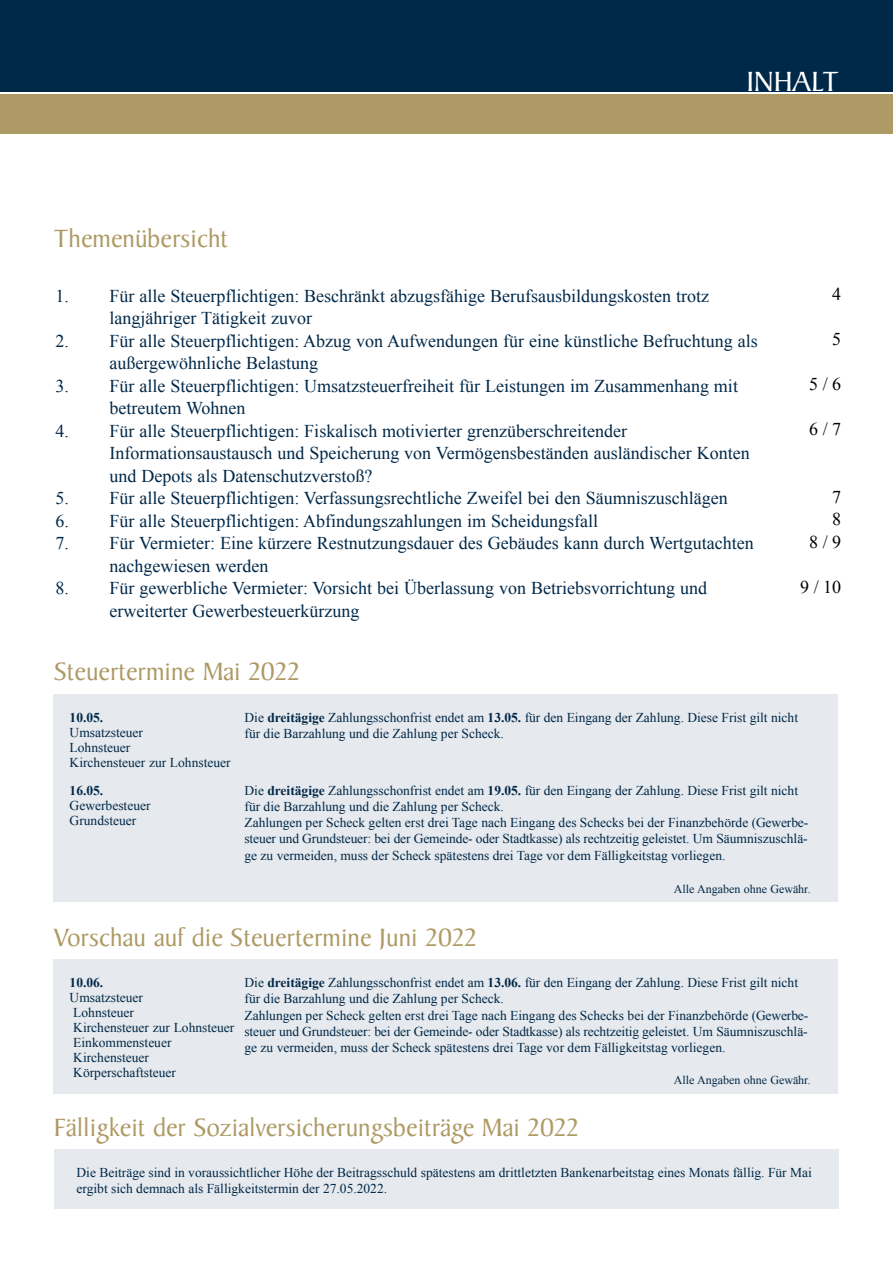
<style>
.page{position:relative;width:893px;height:1263px;background:#fff}
.page>*{position:absolute;margin:0;border:0;box-sizing:border-box;transform-origin:0 0}
.t1{font:30px "Baker Signet Std";color:#fff}
.t2{font:27px "Baker Signet Std";color:#ae9a64}
.t3{font:18px/22.5px "Times New Roman";color:#002848}
.t4{font:18px/22.5px "Times New Roman";color:#000;text-align:right}
.t5{font:13.5px/16.2px "Times New Roman";color:#002848}
.t6{font:700 13.5px "Times New Roman";color:#002848}
.t7{font:12px "Times New Roman";color:#002848}
.s1{font-weight:700}
</style>
<div class="page">
<div style="left:53px;top:694px;width:785px;height:207px;background:#e6e9ed"></div>
<div style="left:53px;top:959px;width:785px;height:135px;background:#e6e9ed"></div>
<div style="left:0;top:0;width:893px;height:91px;background:#002848"></div>
<div style="left:0;top:94px;width:893px;height:40px;background:#ae9a64"></div>
<div style="left:54px;top:1149px;width:785px;height:60px;background:#e6e9ed"></div>
<h2 class="t2" style="left:54px;top:224px;width:175px">Themenübersicht</h2>
<h1 class="t1" style="left:746px;top:66px;width:94px">INHALT</h1>
<h3 class="t3" style="left:110px;top:284px;width:601px;text-indent:-54px">1. Für alle Steuerpflichtigen: Beschränkt abzugsfähige Berufsausbildungskosten trotz langjähriger Tätigkeit zuvor</h3>
<h3 class="t3" style="left:110px;top:329px;width:650px;text-indent:-54px">2. Für alle Steuerpflichtigen: Abzug von Aufwendungen für eine künstliche Befruchtung als außergewöhnliche Belastung</h3>
<h3 class="t3" style="left:110px;top:374px;width:630px;text-indent:-54px">3. Für alle Steuerpflichtigen: Umsatzsteuerfreiheit für Leistungen im Zusammenhang mit betreutem Wohnen</h3>
<h3 class="t3" style="left:110px;top:419px;width:642px;text-indent:-54px">4. Für alle Steuerpflichtigen: Fiskalisch motivierter grenzüberschreitender<br>Informationsaustausch und Speicherung von Vermögensbeständen ausländischer Konten und Depots als Datenschutzverstoß?</h3>
<h3 class="t3" style="left:56px;top:487px;width:674px">5. Für alle Steuerpflichtigen: Verfassungsrechtliche Zweifel bei den Säumniszuschlägen</h3>
<h3 class="t3" style="left:56px;top:509px;width:544px">6. Für alle Steuerpflichtigen: Abfindungszahlungen im Scheidungsfall</h3>
<h3 class="t3" style="left:110px;top:532px;width:646px;text-indent:-54px">7. Für Vermieter: Eine kürzere Restnutzungsdauer des Gebäudes kann durch Wertgutachten nachgewiesen werden</h3>
<h3 class="t3" style="left:110px;top:577px;width:599px;text-indent:-54px">8. Für gewerbliche Vermieter: Vorsicht bei Überlassung von Betriebsvorrichtung und erweiterter Gewerbesteuerkürzung</h3>
<h2 class="t2" style="left:54px;top:657px;width:247px">Steuertermine Mai 2022</h2>
<h3 class="t4" style="left:832px;top:283px;width:10px">4</h3>
<h3 class="t4" style="left:832px;top:328px;width:10px">5</h3>
<h3 class="t4" style="left:809px;top:373px;width:34px">5 / 6</h3>
<h3 class="t4" style="left:809px;top:418px;width:34px">6 / 7</h3>
<h3 class="t4" style="left:809px;top:485px;width:34px">7<br>8<br>8 / 9</h3>
<h3 class="t4" style="left:800px;top:575px;width:43px">9 / 10</h3>
<p class="t6" style="left:70px;top:708px;width:35px">10.05.</p>
<p class="t5" style="left:70px;top:724px;width:163px;line-height:15px">Umsatzsteuer<br>Lohnsteuer<br>Kirchensteuer zur Lohnsteuer</p>
<p class="t6" style="left:70px;top:781px;width:35px">16.05.</p>
<p class="t5" style="left:70px;top:797px;width:82px;line-height:15px">Gewerbesteuer<br>Grundsteuer</p>
<p class="t5" style="left:244px;top:709px;width:555px">Die <span class="s1">dreitägige</span> Zahlungsschonfrist endet am <span class="s1">13.05.</span> für den Eingang der Zahlung. Diese Frist gilt nicht für die Barzahlung und die Zahlung per Scheck.</p>
<p class="t5" style="left:244px;top:782px;width:565px">Die <span class="s1">dreitägige</span> Zahlungsschonfrist endet am <span class="s1">19.05.</span> für den Eingang der Zahlung. Diese Frist gilt nicht für die Barzahlung und die Zahlung per Scheck.<br>Zahlungen per Scheck gelten erst drei Tage nach Eingang des Schecks bei der Finanzbehörde (Gewerbe&shy;steuer und Grundsteuer: bei der Gemeinde- oder Stadtkasse) als rechtzeitig geleistet. Um Säumniszuschlä&shy;ge zu vermeiden, muss der Scheck spätestens drei Tage vor dem Fälligkeitstag vorliegen.</p>
<p class="t7" style="left:674px;top:880px;width:138px">Alle Angaben ohne Gewähr.</p>
<h2 class="t2" style="left:54px;top:922px;width:424px">Vorschau auf die Steuertermine Juni 2022</h2>
<p class="t6" style="left:70px;top:973px;width:35px">10.06.</p>
<p class="t5" style="left:70px;top:990px;width:166px;line-height:15px">Umsatzsteuer<br>Lohnsteuer<br>Kirchensteuer zur Lohnsteuer<br>Einkommensteuer<br>Kirchensteuer<br>Körperschaftsteuer</p>
<p class="t5" style="left:244px;top:974px;width:565px">Die <span class="s1">dreitägige</span> Zahlungsschonfrist endet am <span class="s1">13.06.</span> für den Eingang der Zahlung. Diese Frist gilt nicht für die Barzahlung und die Zahlung per Scheck.<br>Zahlungen per Scheck gelten erst drei Tage nach Eingang des Schecks bei der Finanzbehörde (Gewerbe&shy;steuer und Grundsteuer: bei der Gemeinde- oder Stadtkasse) als rechtzeitig geleistet. Um Säumniszuschlä&shy;ge zu vermeiden, muss der Scheck spätestens drei Tage vor dem Fälligkeitstag vorliegen.</p>
<p class="t7" style="left:674px;top:1072px;width:138px">Alle Angaben ohne Gewähr.</p>
<h2 class="t2" style="left:54px;top:1113px;width:526px">Fälligkeit der Sozialversicherungsbeiträge Mai 2022</h2>
<p class="t5" style="left:77px;top:1164px;width:737px">Die Beiträge sind in voraussichtlicher Höhe der Beitragsschuld spätestens am drittletzten Bankenarbeitstag eines Monats fällig. Für Mai ergibt sich demnach als Fälligkeitstermin der 27.05.2022.</p>
</div>
